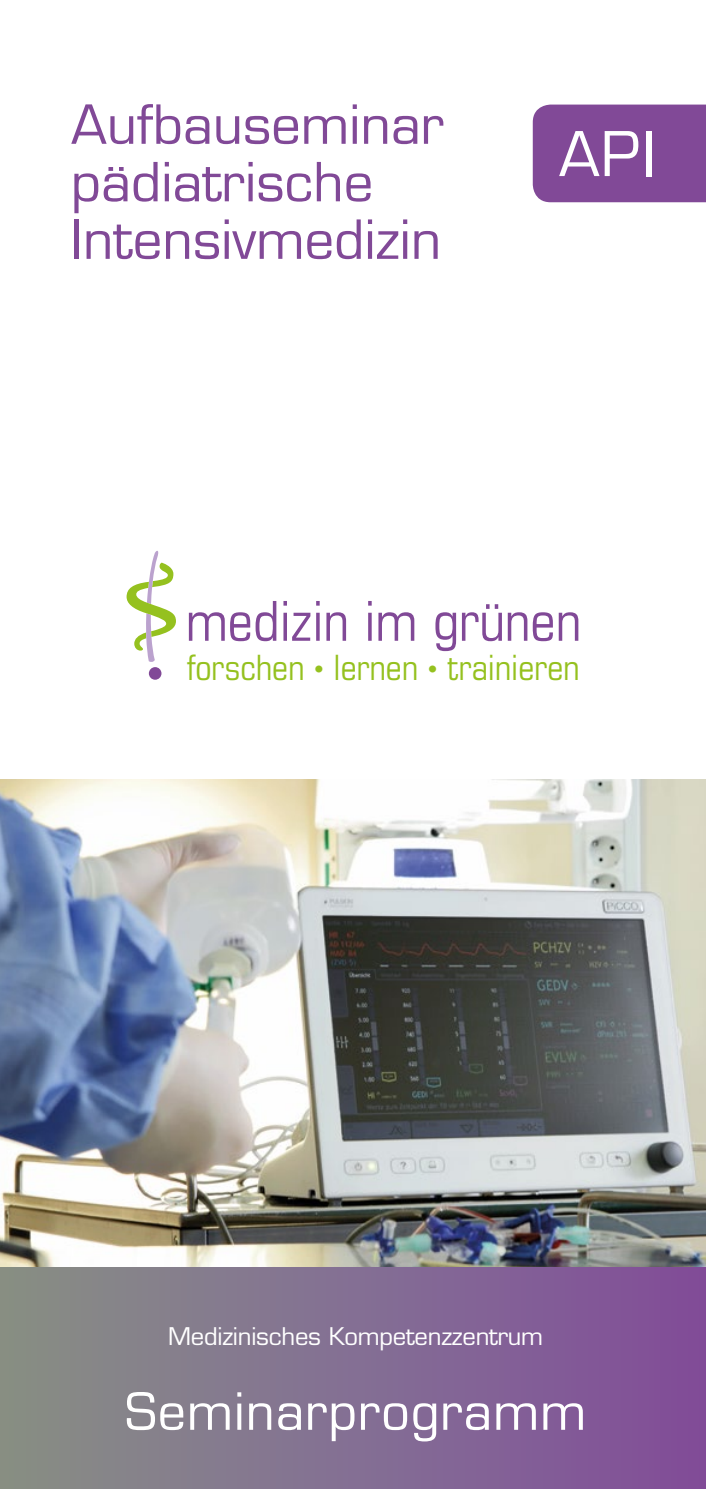
<style>
.page{position:relative;width:706px;height:1489px;background:#fff}
.page>*{position:absolute;margin:0;border:0;box-sizing:border-box;transform-origin:0 0}
.t1{font:60px "Eurostile LT Std";color:#fff}
.t2{font:condensed 55px "Eurostile LT Std";color:#814997}
.t3{font:52.5px/57.5px "Eurostile LT Std";color:#814997}
.t4{font:50px "Eurostile LT Std";letter-spacing:.02em;color:#fff}
.t5{font:condensed 34.75px "Eurostile LT Std";color:#95c11f}
.t6{font:23.75px "Eurostile LT Std";letter-spacing:-.01em;color:#fff}
.s1{font-size:19.25px}
</style>
<div class="page">
<img style="left:0;top:780px;width:705px;height:486px">
<div style="left:0;top:1266px;width:705px;height:222px;background:linear-gradient(to right,#879086,#814d9c)"></div>
<svg style="left:126px;top:550px;width:50px;height:112px"></svg>
<div style="left:149px;top:667px;width:12px;height:12px;background:#814997;border-radius:50%"></div>
<div style="left:532px;top:105px;width:173px;height:97px;background:#814997"></div>
<p class="t3" style="left:71px;top:96px;width:374px">Aufbauseminar pädiatrische<br>Intensivmedizin</p>
<p class="t1" style="left:558px;top:118px;width:98px">API</p>
<p class="t2" style="left:186px;top:588px;width:396px">medizin im grünen</p>
<p class="t5" style="left:186px;top:646px;width:394px">forschen <span class="s1">•</span> lernen <span class="s1">•</span> trainieren</p>
<p class="t6" style="left:168px;top:1321px;width:376px">Medizinisches Kompetenzzentrum</p>
<p class="t4" style="left:125px;top:1381px;width:462px">Seminarprogramm</p>
</div>
